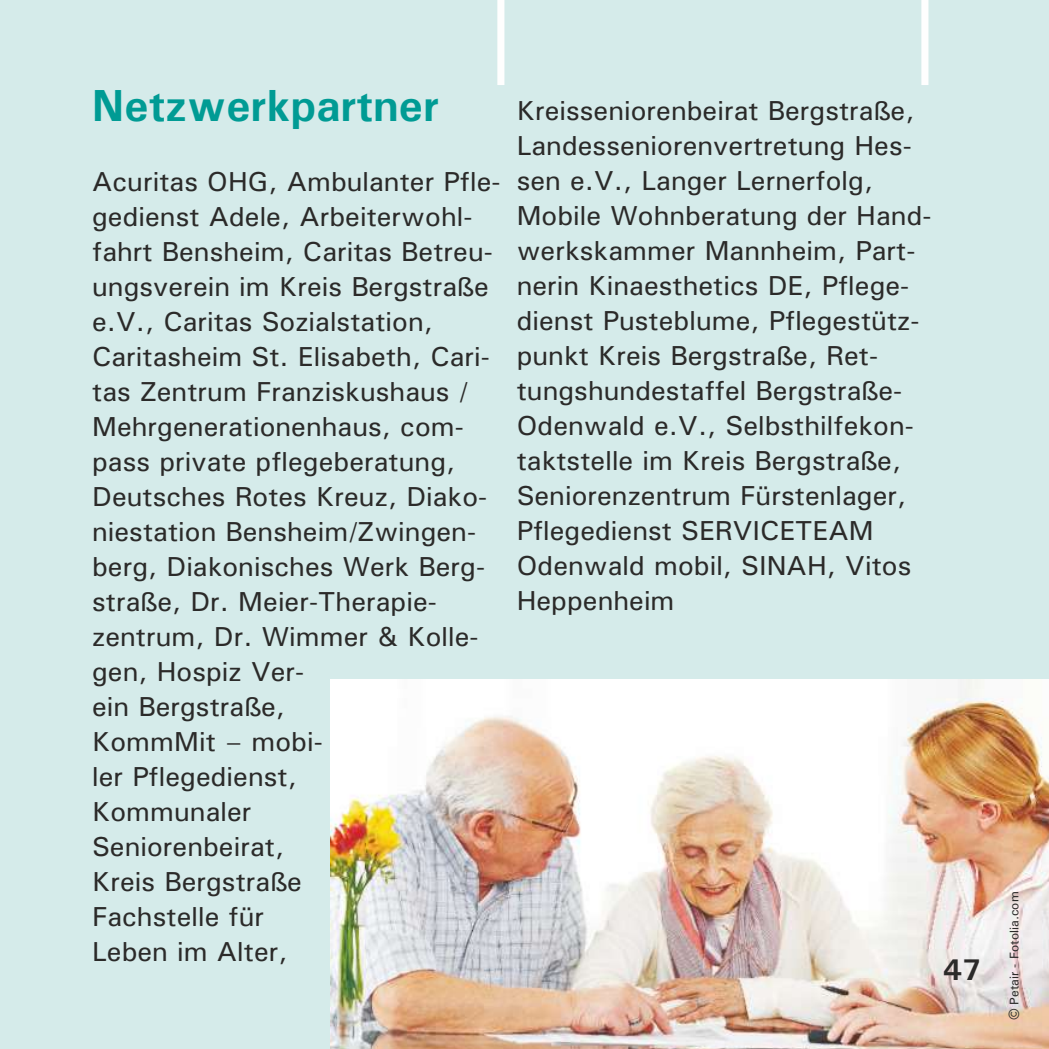
<style>
.page{position:relative;width:1049px;height:1049px;background:#d5ebea}
.page>*{position:absolute;margin:0;border:0;box-sizing:border-box;transform-origin:0 0}
.t1{font:700 45px "Univers";color:#009b94}
.t2{font:700 30px "Univers";color:#2b2a29}
.t3{font:27.5px/35px "Univers";color:#2b2a29}
.t4{font:22.5px "Univers";color:#2b2a29}
.t5{font:12.5px "Univers";color:#2b2a29}
</style>
<div class="page">
<div style="left:497px;top:0;width:7px;height:85px;background:#fefefe"></div>
<div style="left:921px;top:0;width:7px;height:85px;background:#fefefe"></div>
<img style="left:331px;top:679px;width:718px;height:370px">
<h1 class="t1" style="left:92px;top:90px;width:348px">Netzwerkpartner</h1>
<p class="t3" style="left:92px;top:166px;width:410px">Acuritas OHG, Ambulanter Pfle&shy;gedienst Adele, Arbeiterwohl&shy;fahrt Bensheim, Caritas Betreu&shy;ungsverein im Kreis Bergstraße e.V., Caritas Sozialstation,<br>Caritasheim St. Elisabeth, Cari&shy;tas Zentrum Franziskushaus /<br>Mehrgenerationenhaus, com&shy;pass private pflegeberatung,<br>Deutsches Rotes Kreuz, Diako&shy;niestation Bensheim/Zwingen&shy;berg, Diakonisches Werk Berg&shy;straße, Dr. Meier-Therapie&shy;zentrum, Dr. Wimmer &amp; Kolle&shy;gen, Hospiz Ver-<br>ein Bergstraße,<br>KommMit – mobi-<br>ler Pflegedienst,<br>Kommunaler<br>Seniorenbeirat,<br>Kreis Bergstraße<br>Fachstelle für<br>Leben im Alter,</p>
<p class="t3" style="left:517px;top:95px;width:416px">Kreisseniorenbeirat Bergstraße,<br>Landesseniorenvertretung Hes&shy;sen e.V., Langer Lernerfolg,<br>Mobile Wohnberatung der Hand&shy;werkskammer Mannheim, Part&shy;nerin Kinaesthetics DE, Pflege&shy;dienst Pusteblume, Pflegestütz&shy;punkt Kreis Bergstraße, Ret&shy;tungshundestaffel Bergstraße-<br>Odenwald e.V., Selbsthilfekon&shy;taktstelle im Kreis Bergstraße,<br>Seniorenzentrum Fürstenlager,<br>Pflegedienst SERVICETEAM<br>Odenwald mobil, SINAH, Vitos<br>Heppenheim</p>
<p class="t2" style="left:943px;top:959px;width:39px">47</p>
<p class="t5" style="left:1010px;top:1004px;width:114px;rotate:-90deg">Petair - Fotolia.com</p>
<p class="t4" style="left:1010px;top:1020px;width:13px;rotate:-90deg">©</p>
</div>
